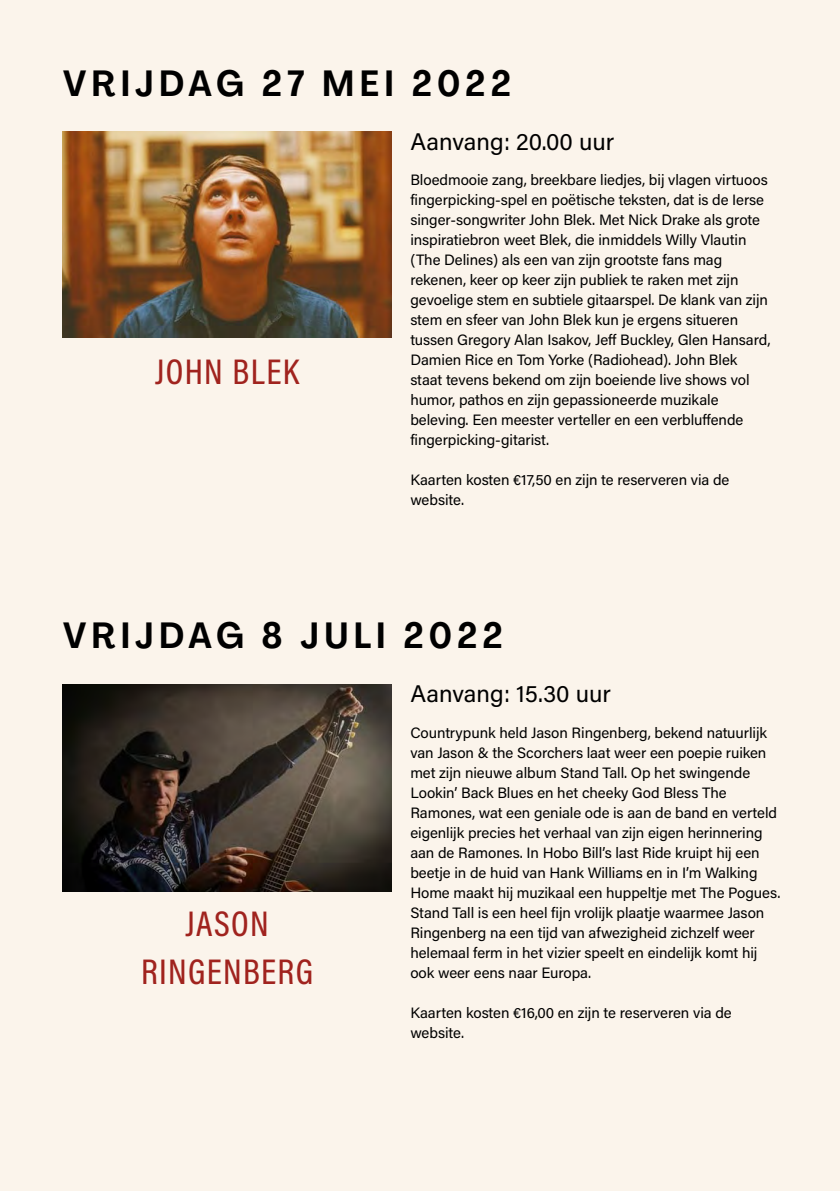
<style>
.page{position:relative;width:840px;height:1191px;background:#fff}
.page>*{position:absolute;margin:0;border:0;box-sizing:border-box;transform-origin:0 0}
.t1{font:700 36px "Agrandir Text";letter-spacing:.115em;color:#000}
.t2{font:36px/48px "Acumin Variable Concept";letter-spacing:.035em;color:#a0231e;text-align:center}
.t3{font:24px "Acumin Pro";color:#000}
.t4{font:15px/20px "Acumin Pro";letter-spacing:-.005em;color:#000}
</style>
<div class="page">
<div style="left:0;top:0;width:839px;height:1191px;background:#fbf4eb"></div>
<img style="left:62px;top:132px;width:329px;height:206px">
<img style="left:62px;top:684px;width:329px;height:207px">
<h1 class="t1" style="left:62px;top:61px;width:450px">VRIJDAG 27 MEI 2022</h1>
<h1 class="t2" style="left:155px;top:346px;width:145px">JOHN BLEK</h1>
<h2 class="t3" style="left:410px;top:124px;width:205px">Aanvang: 20.00 uur</h2>
<p class="t4" style="left:410px;top:170px;width:361px">Bloedmooie zang, breekbare liedjes, bij vlagen virtuoos fingerpicking-spel en poëtische teksten, dat is de Ierse singer-songwriter John Blek. Met Nick Drake als grote inspiratiebron weet Blek, die inmiddels Willy Vlautin (The Delines) als een van zijn grootste fans mag rekenen, keer op keer zijn publiek te raken met zijn gevoelige stem en subtiele gitaarspel. De klank van zijn stem en sfeer van John Blek kun je ergens situeren tussen Gregory Alan Isakov, Jeff Buckley, Glen Hansard, Damien Rice en Tom Yorke (Radiohead). John Blek staat tevens bekend om zijn boeiende live shows vol humor, pathos en zijn gepassioneerde muzikale beleving. Een meester verteller en een verbluffende fingerpicking-gitarist.</p>
<p class="t4" style="left:410px;top:469px;width:320px">Kaarten kosten €17,50 en zijn te reserveren via de website.</p>
<h1 class="t1" style="left:62px;top:613px;width:442px">VRIJDAG 8 JULI 2022</h1>
<h1 class="t2" style="left:141px;top:898px;width:173px">JASON<br>RINGENBERG</h1>
<h2 class="t3" style="left:410px;top:677px;width:202px">Aanvang: 15.30 uur</h2>
<p class="t4" style="left:410px;top:722px;width:371px">Countrypunk held Jason Ringenberg, bekend natuurlijk van Jason &amp; the Scorchers laat weer een poepie ruiken met zijn nieuwe album Stand Tall. Op het swingende Lookin’ Back Blues en het cheeky God Bless The Ramones, wat een geniale ode is aan de band en verteld eigenlijk precies het verhaal van zijn eigen herinnering aan de Ramones. In Hobo Bill’s last Ride kruipt hij een beetje in de huid van Hank Williams en in I’m Walking Home maakt hij muzikaal een huppeltje met The Pogues.<br>Stand Tall is een heel fijn vrolijk plaatje waarmee Jason Ringenberg na een tijd van afwezigheid zichzelf weer helemaal ferm in het vizier speelt en eindelijk komt hij ook weer eens naar Europa.</p>
<p class="t4" style="left:410px;top:1002px;width:322px">Kaarten kosten €16,00 en zijn te reserveren via de website.</p>
</div>
